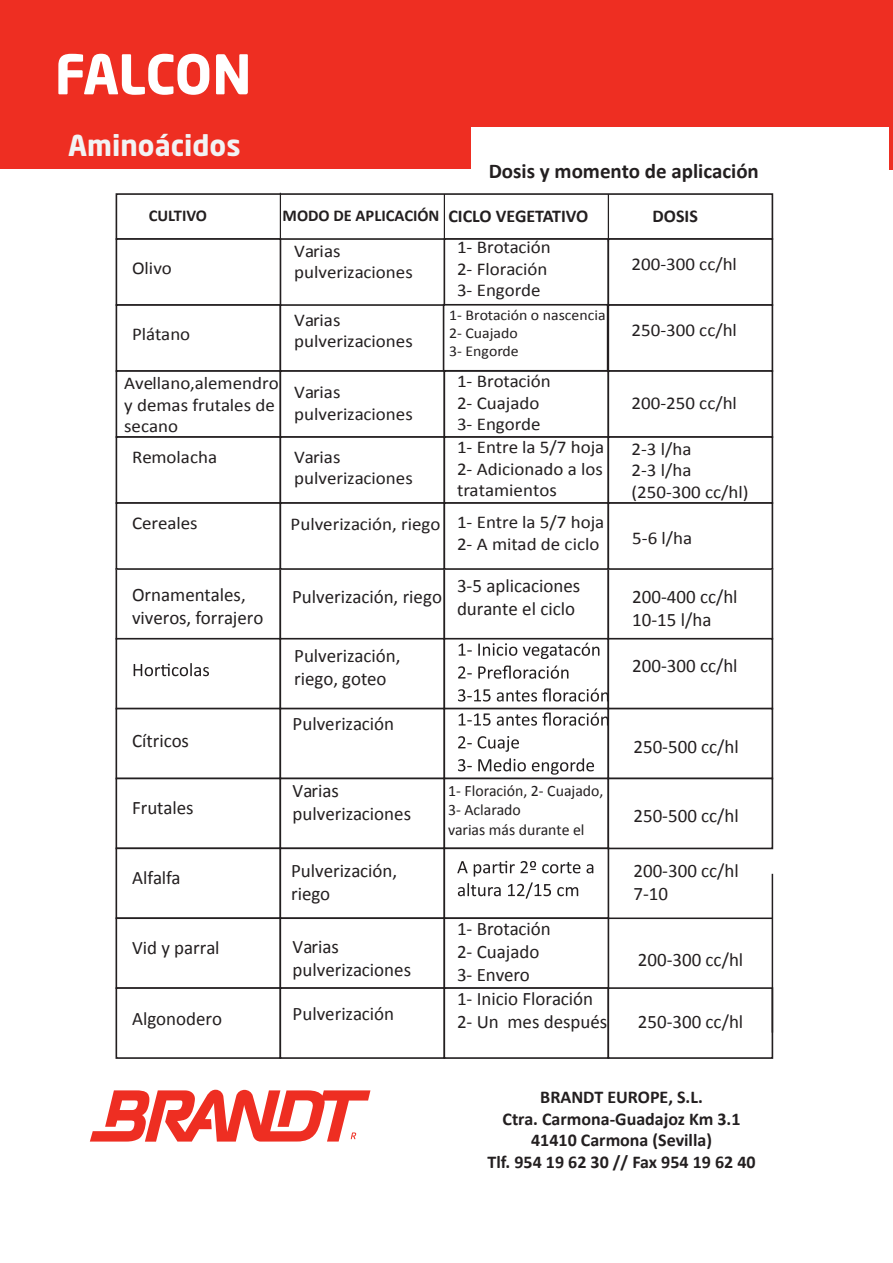
<style>
.page{position:relative;width:893px;height:1263px;background:#fff}
.page>*{position:absolute;margin:0;border:0;box-sizing:border-box;transform-origin:0 0}
.t1{font:700 54px "Neo Sans Pro";letter-spacing:-.02em;color:#fff}
.t2{font:700 28.5px "Neo Sans Pro";color:#f2f3f4}
.t3{font:700 21px "Calibri";color:#231f20}
.t4{font:19.05px/22.8px "Calibri";color:#231f20}
.t5{font:18px/21.6px "Calibri";color:#231f20;scale:1.05 1}
.t6{font:700 18px/21.6px "Calibri";color:#231f20;text-align:center}
.t7{font:700 16.5px "Calibri";color:#231f20}
.t8{font:15.9px/19px "Calibri";color:#231f20}
.t9{font:15px/18px "Calibri";color:#231f20;scale:1.05 1}
.s1{font-size:18px}
</style>
<div class="page">
<div style="left:0;top:0;width:471px;height:169px;background:#ee2e22"></div>
<div style="left:407px;top:0;width:486px;height:126px;background:#ee2e22"></div>
<svg style="left:90px;top:1090px;width:280px;height:52px"></svg>
<div style="left:607px;top:568px;width:166px;height:72px;border:2px solid #231f20"></div>
<div style="left:116px;top:638px;width:165px;height:71px;border:2px solid #231f20"></div>
<div style="left:279px;top:638px;width:166px;height:71px;border:2px solid #231f20"></div>
<div style="left:443px;top:638px;width:166px;height:71px;border:2px solid #231f20"></div>
<div style="left:607px;top:638px;width:166px;height:71px;border:2px solid #231f20"></div>
<div style="left:116px;top:708px;width:165px;height:71px;border:2px solid #231f20"></div>
<div style="left:279px;top:708px;width:166px;height:71px;border:2px solid #231f20"></div>
<div style="left:443px;top:708px;width:166px;height:71px;border:2px solid #231f20"></div>
<div style="left:607px;top:708px;width:166px;height:71px;border:2px solid #231f20"></div>
<div style="left:116px;top:778px;width:165px;height:71px;border:2px solid #231f20"></div>
<div style="left:279px;top:778px;width:166px;height:71px;border:2px solid #231f20"></div>
<div style="left:443px;top:778px;width:166px;height:71px;border:2px solid #231f20"></div>
<div style="left:607px;top:778px;width:166px;height:71px;border:2px solid #231f20"></div>
<div style="left:116px;top:847px;width:165px;height:72px;border:2px solid #231f20"></div>
<div style="left:279px;top:847px;width:166px;height:72px;border:2px solid #231f20"></div>
<div style="left:443px;top:847px;width:166px;height:72px;border:2px solid #231f20"></div>
<div style="left:116px;top:917px;width:165px;height:72px;border:2px solid #231f20"></div>
<div style="left:279px;top:917px;width:166px;height:72px;border:2px solid #231f20"></div>
<div style="left:443px;top:917px;width:166px;height:72px;border:2px solid #231f20"></div>
<div style="left:116px;top:987px;width:165px;height:72px;border:2px solid #231f20"></div>
<div style="left:279px;top:987px;width:166px;height:72px;border:2px solid #231f20"></div>
<div style="left:443px;top:987px;width:166px;height:72px;border:2px solid #231f20"></div>
<div style="left:607px;top:987px;width:166px;height:72px;border:2px solid #231f20"></div>
<svg style="left:134px;top:663px;width:75px;height:13px"></svg>
<svg style="left:459px;top:643px;width:13px;height:13px"></svg>
<svg style="left:478px;top:643px;width:39px;height:13px"></svg>
<svg style="left:523px;top:643px;width:76px;height:16px"></svg>
<svg style="left:458px;top:666px;width:14px;height:12px"></svg>
<svg style="left:478px;top:665px;width:90px;height:14px"></svg>
<svg style="left:458px;top:689px;width:33px;height:12px"></svg>
<svg style="left:497px;top:688px;width:111px;height:13px"></svg>
<svg style="left:457px;top:861px;width:11px;height:12px"></svg>
<svg style="left:474px;top:861px;width:62px;height:15px"></svg>
<svg style="left:542px;top:862px;width:38px;height:11px"></svg>
<svg style="left:586px;top:864px;width:7px;height:9px"></svg>
<svg style="left:458px;top:883px;width:43px;height:13px"></svg>
<svg style="left:508px;top:882px;width:43px;height:17px"></svg>
<svg style="left:557px;top:887px;width:21px;height:9px"></svg>
<svg style="left:459px;top:713px;width:32px;height:13px"></svg>
<svg style="left:497px;top:712px;width:111px;height:14px"></svg>
<svg style="left:458px;top:736px;width:14px;height:12px"></svg>
<svg style="left:478px;top:736px;width:41px;height:16px"></svg>
<svg style="left:458px;top:759px;width:14px;height:12px"></svg>
<svg style="left:478px;top:758px;width:48px;height:13px"></svg>
<svg style="left:532px;top:758px;width:62px;height:17px"></svg>
<hr style="left:608px;top:917px;width:164px;height:2px;background:#231f20">
<hr style="left:772px;top:874px;width:1px;height:159px;background:#231f20">
<div style="left:116px;top:193px;width:657px;height:47px;border:2px solid #231f20"></div>
<div style="left:116px;top:238px;width:165px;height:68px;border:2px solid #231f20"></div>
<div style="left:444px;top:238px;width:165px;height:68px;border:2px solid #231f20"></div>
<div style="left:607px;top:238px;width:166px;height:68px;border:2px solid #231f20"></div>
<div style="left:116px;top:304px;width:165px;height:68px;border:2px solid #231f20"></div>
<div style="left:280px;top:304px;width:165px;height:68px;border:2px solid #231f20"></div>
<div style="left:443px;top:304px;width:165px;height:68px;border:2px solid #231f20"></div>
<div style="left:607px;top:304px;width:166px;height:68px;border:2px solid #231f20"></div>
<div style="left:116px;top:370px;width:165px;height:68px;border:2px solid #231f20"></div>
<div style="left:280px;top:370px;width:165px;height:68px;border:2px solid #231f20"></div>
<div style="left:444px;top:370px;width:165px;height:68px;border:2px solid #231f20"></div>
<div style="left:607px;top:370px;width:166px;height:68px;border:2px solid #231f20"></div>
<div style="left:116px;top:436px;width:165px;height:68px;border:2px solid #231f20"></div>
<div style="left:280px;top:436px;width:165px;height:68px;border:2px solid #231f20"></div>
<div style="left:444px;top:436px;width:165px;height:68px;border:2px solid #231f20"></div>
<div style="left:607px;top:436px;width:166px;height:68px;border:2px solid #231f20"></div>
<div style="left:116px;top:502px;width:165px;height:68px;border:2px solid #231f20"></div>
<div style="left:280px;top:502px;width:165px;height:68px;border:2px solid #231f20"></div>
<div style="left:444px;top:502px;width:165px;height:68px;border:2px solid #231f20"></div>
<div style="left:607px;top:502px;width:166px;height:68px;border:2px solid #231f20"></div>
<hr style="left:280px;top:193px;width:1px;height:46px;background:#231f20">
<hr style="left:608px;top:194px;width:1px;height:48px;background:#231f20">
<hr style="left:444px;top:194px;width:1px;height:45px;background:#231f20">
<hr style="left:890px;top:0;width:3px;height:170px;background:#ee2e22">
<h1 class="t1" style="left:55px;top:40px;width:198px">FALCON</h1>
<h2 class="t2" style="left:68px;top:128px;width:174px">Aminoácidos</h2>
<p class="t3" style="left:489px;top:158px;width:272px">Dosis y momento de aplicación</p>
<p class="t7" style="left:149px;top:206px;width:60px">CULTIVO</p>
<p class="t7" style="left:283px;top:206px;width:307px">MODO DE APLICACIÓN <span class="s1">CICLO VEGETATIVO</span></p>
<p class="t6" style="left:653px;top:204px;width:47px">DOSIS</p>
<p class="t5" style="left:132px;top:257px;width:39px">Olivo</p>
<p class="t5" style="left:294px;top:239px;width:114px">Varias pulverizaciones</p>
<p class="t5" style="left:457px;top:235px;width:91px">1- Brotación<br>2- Floración<br>3- Engorde</p>
<p class="t5" style="left:631px;top:253px;width:102px">200-300 cc/hl</p>
<p class="t5" style="left:132px;top:323px;width:57px">Plátano</p>
<p class="t5" style="left:124px;top:372px;width:149px">Avellano,alemendro y demas frutales de secano</p>
<p class="t5" style="left:294px;top:308px;width:114px">Varias pulverizaciones</p>
<p class="t5" style="left:294px;top:380px;width:114px">Varias pulverizaciones</p>
<p class="t9" style="left:449px;top:306px;width:150px">1- Brotación o nascencia<br>2- Cuajado<br>3- Engorde</p>
<p class="t5" style="left:457px;top:369px;width:91px">1- Brotación<br>2- Cuajado<br>3- Engorde</p>
<p class="t5" style="left:631px;top:319px;width:102px">250-300 cc/hl</p>
<p class="t5" style="left:631px;top:391px;width:102px">200-250 cc/hl</p>
<p class="t5" style="left:132px;top:445px;width:82px">Remolacha</p>
<p class="t5" style="left:294px;top:445px;width:114px">Varias pulverizaciones</p>
<p class="t5" style="left:457px;top:435px;width:142px;text-align:justify">1- Entre la 5/7 hoja 2- Adicionado a los tratamientos</p>
<p class="t5" style="left:631px;top:437px;width:113px">2-3 l/ha<br>2-3 l/ha (250-300 cc/hl)</p>
<p class="t5" style="left:132px;top:511px;width:64px">Cereales</p>
<p class="t5" style="left:291px;top:512px;width:144px">Pulverización, riego</p>
<p class="t5" style="left:457px;top:510px;width:142px">1- Entre la 5/7 hoja<br>2- A mitad de ciclo</p>
<p class="t5" style="left:632px;top:527px;width:59px">5-6 l/ha</p>
<p class="t4" style="left:132px;top:583px;width:133px">Ornamentales, viveros, forrajero</p>
<p class="t4" style="left:292px;top:584px;width:151px">Pulverización, riego</p>
<p class="t4" style="left:457px;top:573px;width:125px">3-5 aplicaciones durante el ciclo</p>
<p class="t4" style="left:632px;top:584px;width:107px">200-400 cc/hl<br>10-15 l/ha</p>
<p class="t4" style="left:294px;top:643px;width:108px">Pulverización, riego, goteo</p>
<p class="t4" style="left:632px;top:653px;width:107px">200-300 cc/hl</p>
<p class="t4" style="left:293px;top:711px;width:103px">Pulverización</p>
<p class="t4" style="left:132px;top:728px;width:59px">Cítricos</p>
<p class="t4" style="left:633px;top:734px;width:107px">250-500 cc/hl</p>
<p class="t4" style="left:132px;top:795px;width:63px">Frutales</p>
<p class="t4" style="left:293px;top:779px;width:120px">Varias pulverizaciones</p>
<p class="t8" style="left:448px;top:781px;width:157px">1- Floración, 2- Cuajado,<br>3- Aclarado<br>varias más durante el</p>
<p class="t4" style="left:633px;top:804px;width:107px">250-500 cc/hl</p>
<p class="t4" style="left:132px;top:865px;width:50px">Alfalfa</p>
<p class="t4" style="left:291px;top:858px;width:108px">Pulverización, riego</p>
<p class="t4" style="left:633px;top:858px;width:107px">200-300 cc/hl<br>7-10</p>
<p class="t4" style="left:132px;top:935px;width:89px">Vid y parral</p>
<p class="t4" style="left:293px;top:935px;width:120px">Varias pulverizaciones</p>
<p class="t4" style="left:457px;top:916px;width:95px">1- Brotación<br>2- Cuajado<br>3- Envero</p>
<p class="t4" style="left:638px;top:947px;width:107px">200-300 cc/hl</p>
<p class="t4" style="left:132px;top:1006px;width:92px">Algonodero</p>
<p class="t4" style="left:293px;top:1002px;width:103px">Pulverización</p>
<p class="t4" style="left:457px;top:986px;width:152px">1- Inicio Floración<br>2- Un mes después</p>
<p class="t4" style="left:638px;top:1009px;width:107px">250-300 cc/hl</p>
<p class="t6" style="left:488px;top:1085px;width:270px">BRANDT EUROPE, S.L.<br>Ctra. Carmona-Guadajoz Km 3.1<br>41410 Carmona (Sevilla)<br>Tlf. 954 19 62 30 // Fax 954 19 62 40</p>
</div>
